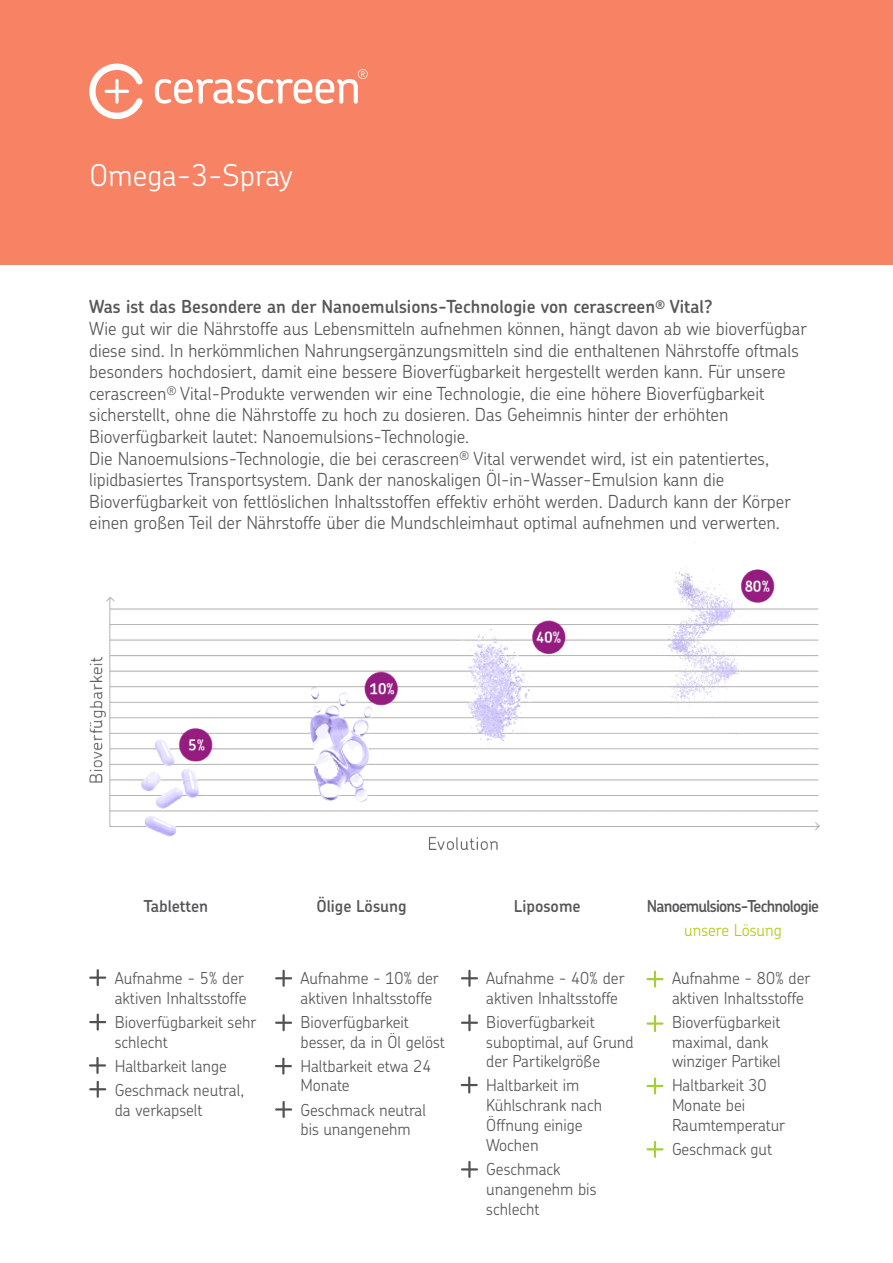
<style>
.page{position:relative;width:893px;height:1263px;background:#fff}
.page>*{position:absolute;margin:0;border:0;box-sizing:border-box;transform-origin:0 0}
.t1{font:300 30px "Chevin Std";color:#fff}
.t2{font:300 18px/21.6px "Chevin Std";color:#57585a}
.t3{font:600 18px "Chevin Std";color:#57585a}
.t4{font:300 16.5px/19.8px "Chevin Std";color:#57585a}
.t5{font:600 16.5px "Chevin Std";color:#57585a}
.t6{font:600 16.5px "Chevin Std";letter-spacing:-.035em;color:#57585a;scale:.95 1}
.t7{font:300 16.5px "Chevin Std";color:#b1cc11}
</style>
<div class="page">
<div style="left:0;top:0;width:893px;height:265px;background:#f78264"></div>
<svg style="left:89px;top:64px;width:54px;height:55px"></svg>
<svg style="left:155px;top:69px;width:213px;height:35px"></svg>
<img style="left:89px;top:566px;width:730px;height:283px">
<svg style="left:646px;top:971px;width:17px;height:17px"></svg>
<svg style="left:646px;top:1015px;width:17px;height:17px"></svg>
<svg style="left:646px;top:1077px;width:17px;height:17px"></svg>
<svg style="left:646px;top:1141px;width:17px;height:17px"></svg>
<svg style="left:89px;top:1057px;width:17px;height:17px"></svg>
<svg style="left:89px;top:1081px;width:17px;height:17px"></svg>
<svg style="left:89px;top:1013px;width:17px;height:17px"></svg>
<svg style="left:89px;top:969px;width:17px;height:17px"></svg>
<svg style="left:275px;top:1057px;width:17px;height:17px"></svg>
<svg style="left:275px;top:1014px;width:17px;height:17px"></svg>
<svg style="left:275px;top:970px;width:17px;height:17px"></svg>
<svg style="left:275px;top:1101px;width:17px;height:17px"></svg>
<svg style="left:461px;top:1076px;width:17px;height:17px"></svg>
<svg style="left:461px;top:1014px;width:17px;height:17px"></svg>
<svg style="left:461px;top:970px;width:17px;height:17px"></svg>
<svg style="left:461px;top:1161px;width:17px;height:17px"></svg>
<h1 class="t1" style="left:90px;top:155px;width:205px">Omega-3-Spray</h1>
<p class="t3" style="left:89px;top:295px;width:625px">Was ist das Besondere an der Nanoemulsions-Technologie von cerascreen<sup>®</sup> Vital?</p>
<p class="t2" style="left:89px;top:317px;width:719px">Wie gut wir die Nährstoffe aus Lebensmitteln aufnehmen können, hängt davon ab wie bioverfügbar diese sind. In herkömmlichen Nahrungsergänzungsmitteln sind die enthaltenen Nährstoffe oftmals besonders hochdosiert, damit eine bessere Bioverfügbarkeit hergestellt werden kann. Für unsere cerascreen<sup>®</sup> Vital-Produkte verwenden wir eine Technologie, die eine höhere Bioverfügbarkeit sicherstellt, ohne die Nährstoffe zu hoch zu dosieren. Das Geheimnis hinter der erhöhten Bioverfügbarkeit lautet: Nanoemulsions-Technologie.</p>
<p class="t2" style="left:89px;top:447px;width:703px">Die Nanoemulsions-Technologie, die bei cerascreen<sup>®</sup> Vital verwendet wird, ist ein patentiertes, lipidbasiertes Transportsystem. Dank der nanoskaligen Öl-in-Wasser-Emulsion kann die Bioverfügbarkeit von fettlöslichen Inhaltsstoffen effektiv erhöht werden. Dadurch kann der Körper einen großen Teil der Nährstoffe über die Mundschleimhaut optimal aufnehmen und verwerten.</p>
<p class="t5" style="left:143px;top:895px;width:66px">Tabletten</p>
<p class="t4" style="left:115px;top:967px;width:133px">Aufnahme - 5% der aktiven Inhaltsstoffe</p>
<p class="t4" style="left:115px;top:1011px;width:143px">Bioverfügbarkeit sehr schlecht</p>
<p class="t4" style="left:115px;top:1055px;width:114px">Haltbarkeit lange</p>
<p class="t4" style="left:115px;top:1079px;width:131px">Geschmack neutral, da verkapselt</p>
<p class="t5" style="left:316px;top:895px;width:92px">Ölige Lösung</p>
<p class="t4" style="left:300px;top:967px;width:140px">Aufnahme - 10% der aktiven Inhaltsstoffe</p>
<p class="t4" style="left:300px;top:1011px;width:146px">Bioverfügbarkeit besser, da in Öl gelöst</p>
<p class="t4" style="left:300px;top:1055px;width:132px">Haltbarkeit etwa 24<br>Monate</p>
<p class="t4" style="left:300px;top:1099px;width:127px">Geschmack neutral bis unangenehm</p>
<p class="t5" style="left:514px;top:895px;width:68px">Liposome</p>
<p class="t4" style="left:486px;top:967px;width:140px">Aufnahme - 40% der aktiven Inhaltsstoffe</p>
<p class="t4" style="left:486px;top:1011px;width:149px">Bioverfügbarkeit suboptimal, auf Grund der Partikelgröße</p>
<p class="t4" style="left:486px;top:1075px;width:117px">Haltbarkeit im<br>Kühlschrank nach<br>Öffnung einige<br>Wochen</p>
<p class="t4" style="left:486px;top:1158px;width:112px">Geschmack unangenehm bis schlecht</p>
<p class="t6" style="left:647px;top:895px;width:183px">Nanoemulsions-Technologie</p>
<p class="t7" style="left:684px;top:919px;width:99px">unsere Lösung</p>
<p class="t4" style="left:672px;top:967px;width:140px">Aufnahme - 80% der aktiven Inhaltsstoffe</p>
<p class="t4" style="left:672px;top:1011px;width:110px">Bioverfügbarkeit maximal, dank winziger Partikel</p>
<p class="t4" style="left:672px;top:1075px;width:115px">Haltbarkeit 30<br>Monate bei<br>Raumtemperatur</p>
<p class="t4" style="left:672px;top:1139px;width:102px">Geschmack gut</p>
</div>
